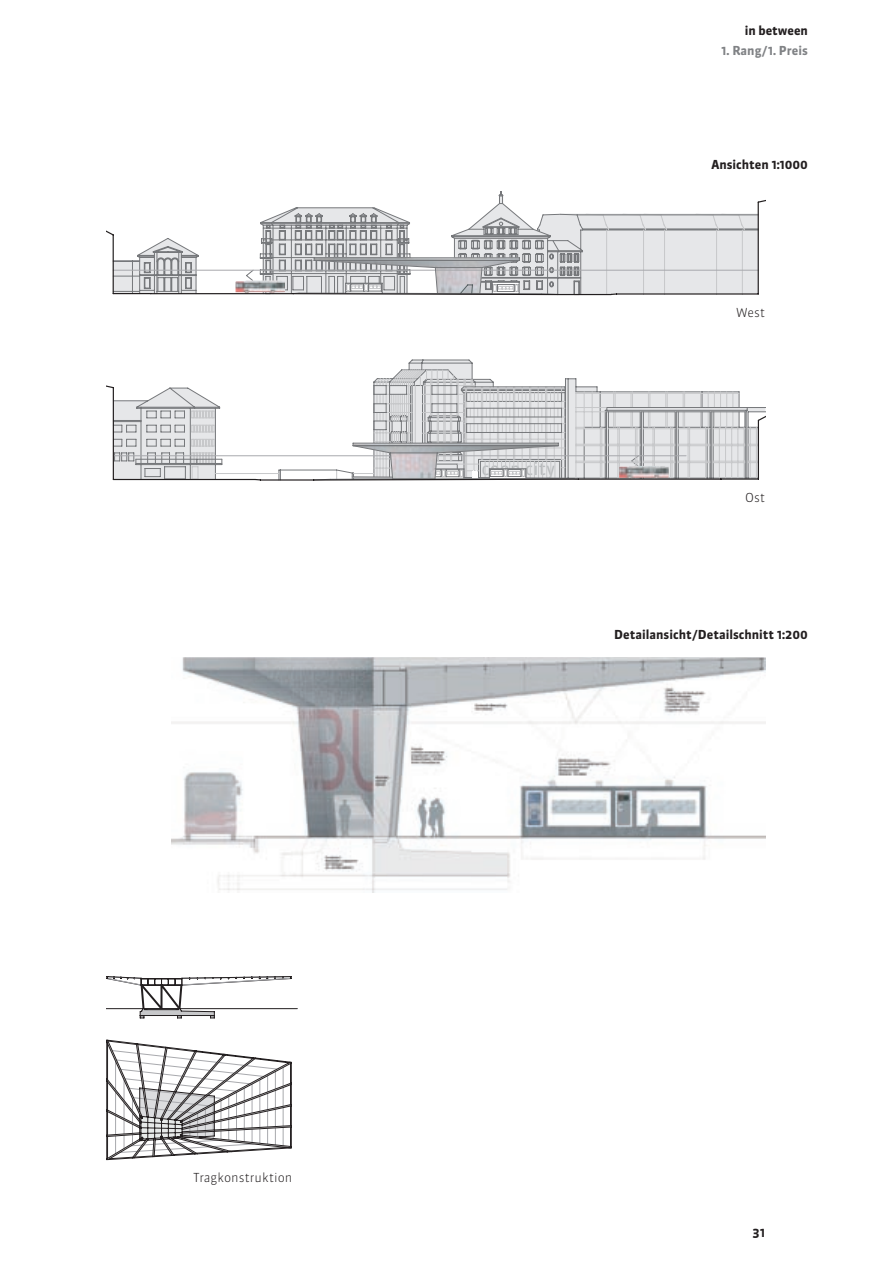
<style>
.page{position:relative;width:893px;height:1263px;background:#fff}
.page>*{position:absolute;margin:0;border:0;box-sizing:border-box;transform-origin:0 0}
.t1{font:17.55px "Sanuk OT";color:#b7babc}
.t2{font:700 12.3px "Sanuk OT";color:#231f20}
.t3{font:300 12.3px "Sanuk OT";color:#231f20}
.t4{font:700 12.3px "Sanuk OT";color:#808285}
</style>
<div class="page">
<svg style="left:106px;top:191px;width:659px;height:105px"></svg>
<svg style="left:106px;top:359px;width:659px;height:122px"></svg>
<img style="left:172px;top:657px;width:593px;height:235px">
<svg style="left:106px;top:976px;width:192px;height:184px"></svg>
<h1 class="t1" style="left:473px;top:451px;width:75px">coop city</h1>
<h1 class="t1" style="left:482px;top:457px;width:75px">coop city</h1>
<p class="t2" style="left:745px;top:23px;width:65px">in between</p>
<p class="t4" style="left:721px;top:42px;width:88px">1. Rang/1. Preis</p>
<p class="t2" style="left:711px;top:157px;width:98px">Ansichten 1:1000</p>
<p class="t3" style="left:736px;top:305px;width:31px">West</p>
<p class="t3" style="left:745px;top:490px;width:22px">Ost</p>
<p class="t2" style="left:614px;top:627px;width:195px">Detailansicht/Detailschnitt 1:200</p>
<p class="t3" style="left:193px;top:1170px;width:101px">Tragkonstruktion</p>
<p class="t2" style="left:752px;top:1225px;width:14px">31</p>
</div>
